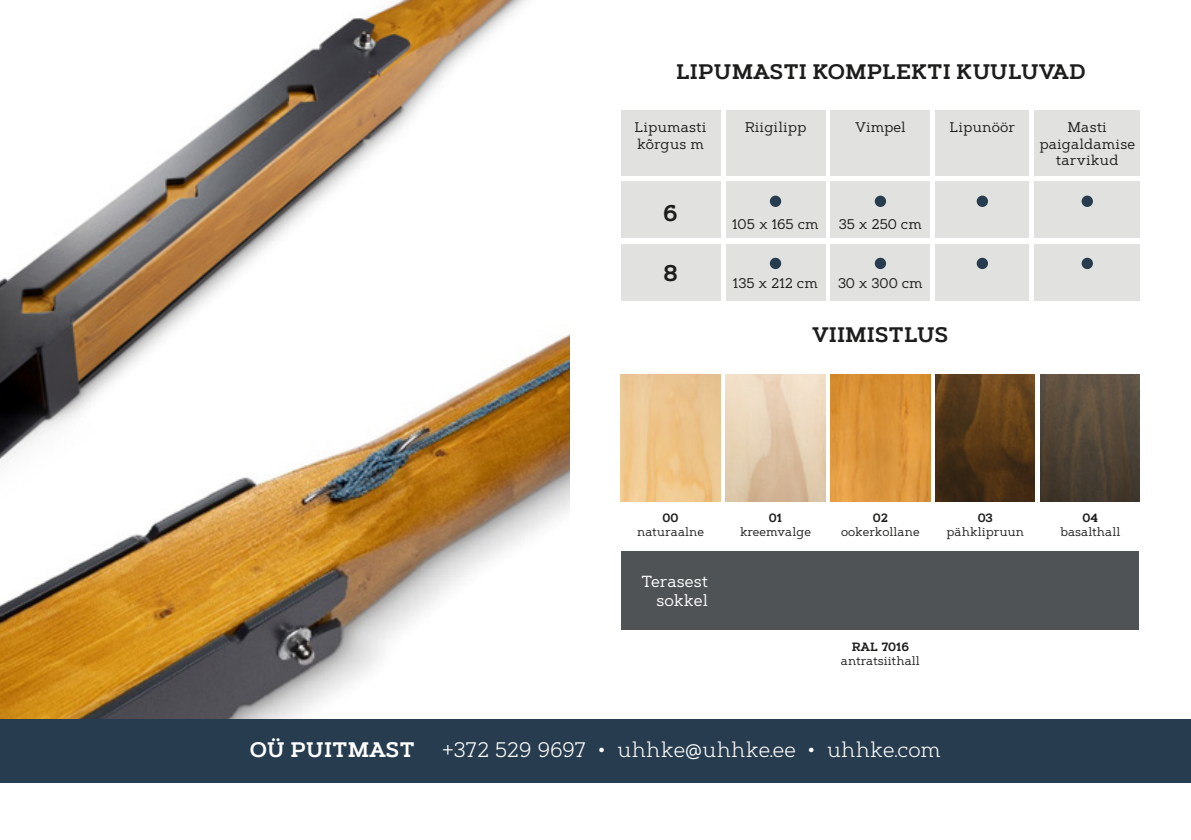
<style>
.page{position:relative;width:1191px;height:840px;background:#fff}
.page>*{position:absolute;margin:0;border:0;box-sizing:border-box;transform-origin:0 0}
.t1{font:600 22.6px "Artegra Slab";color:#1d1d1b}
.t2{font:300 21px "Artegra Slab";color:#fff}
.t3{font:600 21px "Artegra Slab";color:#1d1d1b}
.t4{font:600 21px "Artegra Slab";color:#fff}
.t5{font:16px/19.2px "Artegra Slab";color:#fff;text-align:right}
.t6{font:14px/16.8px "Artegra Slab";color:#1d1d1b}
.t7{font:12px "Artegra Slab";color:#1d1d1b}
.t8{font:600 12px "Artegra Slab";color:#1d1d1b}
</style>
<div class="page">
<img style="left:0;top:529px;width:538px;height:190px">
<div style="left:0;top:719px;width:1191px;height:63px;background:#273c4e"></div>
<div style="left:621px;top:244px;width:99px;height:56px;background:#e1e2e0"></div>
<div style="left:726px;top:244px;width:99px;height:56px;background:#e1e2e0"></div>
<div style="left:831px;top:244px;width:99px;height:56px;background:#e1e2e0"></div>
<div style="left:935px;top:244px;width:94px;height:56px;background:#e1e2e0"></div>
<div style="left:1034px;top:244px;width:105px;height:56px;background:#e1e2e0"></div>
<div style="left:621px;top:181px;width:99px;height:57px;background:#e1e2e0"></div>
<div style="left:726px;top:181px;width:99px;height:57px;background:#e1e2e0"></div>
<div style="left:831px;top:181px;width:99px;height:57px;background:#e1e2e0"></div>
<div style="left:935px;top:181px;width:94px;height:57px;background:#e1e2e0"></div>
<div style="left:1034px;top:181px;width:105px;height:57px;background:#e1e2e0"></div>
<div style="left:621px;top:110px;width:99px;height:66px;background:#e1e2e0"></div>
<div style="left:726px;top:110px;width:99px;height:66px;background:#e1e2e0"></div>
<div style="left:831px;top:110px;width:99px;height:66px;background:#e1e2e0"></div>
<div style="left:935px;top:110px;width:94px;height:66px;background:#e1e2e0"></div>
<div style="left:1034px;top:110px;width:105px;height:66px;background:#e1e2e0"></div>
<div style="left:770px;top:195px;width:11px;height:12px;background:#273c4e;border-radius:50%"></div>
<div style="left:874px;top:195px;width:12px;height:12px;background:#273c4e;border-radius:50%"></div>
<div style="left:976px;top:195px;width:12px;height:12px;background:#273c4e;border-radius:50%"></div>
<div style="left:1081px;top:195px;width:12px;height:12px;background:#273c4e;border-radius:50%"></div>
<div style="left:770px;top:257px;width:11px;height:12px;background:#273c4e;border-radius:50%"></div>
<div style="left:874px;top:257px;width:12px;height:12px;background:#273c4e;border-radius:50%"></div>
<div style="left:976px;top:257px;width:12px;height:12px;background:#273c4e;border-radius:50%"></div>
<div style="left:1081px;top:257px;width:12px;height:12px;background:#273c4e;border-radius:50%"></div>
<img style="left:621px;top:374px;width:99px;height:127px">
<img style="left:726px;top:374px;width:99px;height:127px">
<img style="left:831px;top:374px;width:99px;height:127px">
<img style="left:935px;top:374px;width:100px;height:127px">
<img style="left:1040px;top:374px;width:99px;height:127px">
<div style="left:621px;top:550px;width:517px;height:79px;background:#505356"></div>
<img style="left:0;top:0;width:570px;height:529px">
<h2 class="t3" style="left:676px;top:59px;width:411px">LIPUMASTI KOMPLEKTI KUULUVAD</h2>
<p class="t6" style="left:634px;top:118px;width:73px">Lipumasti kõrgus m</p>
<h1 class="t1" style="left:663px;top:198px;width:16px">6</h1>
<h1 class="t1" style="left:663px;top:259px;width:16px">8</h1>
<p class="t6" style="left:744px;top:118px;width:63px">Riigilipp</p>
<p class="t6" style="left:855px;top:118px;width:52px">Vimpel</p>
<p class="t6" style="left:949px;top:118px;width:67px">Lipunöör</p>
<p class="t6" style="left:1039px;top:118px;width:97px;text-align:center">Masti paigaldamise tarvikud</p>
<p class="t6" style="left:732px;top:215px;width:88px">105 x 165 cm</p>
<p class="t6" style="left:838px;top:215px;width:85px">35 x 250 cm</p>
<p class="t6" style="left:733px;top:274px;width:87px">135 x 212 cm</p>
<p class="t6" style="left:838px;top:274px;width:86px">30 x 300 cm</p>
<h2 class="t3" style="left:812px;top:321px;width:138px">VIIMISTLUS</h2>
<p class="t8" style="left:662px;top:509px;width:18px">00</p>
<p class="t7" style="left:637px;top:524px;width:69px">naturaalne</p>
<p class="t5" style="left:641px;top:571px;width:68px">Terasest sokkel</p>
<p class="t8" style="left:769px;top:509px;width:15px">01</p>
<p class="t7" style="left:740px;top:524px;width:73px">kreemvalge</p>
<p class="t8" style="left:873px;top:509px;width:16px">02</p>
<p class="t7" style="left:841px;top:524px;width:80px">ookerkollane</p>
<p class="t8" style="left:977px;top:509px;width:17px">03</p>
<p class="t7" style="left:946px;top:524px;width:79px">pähklipruun</p>
<p class="t8" style="left:851px;top:638px;width:59px">RAL 7016</p>
<p class="t7" style="left:841px;top:653px;width:80px">antratsiithall</p>
<p class="t8" style="left:1082px;top:509px;width:17px">04</p>
<p class="t7" style="left:1060px;top:524px;width:62px">basalthall</p>
<h2 class="t4" style="left:250px;top:735px;width:166px">OÜ PUITMAST</h2>
<h2 class="t2" style="left:442px;top:735px;width:500px">+372 529 9697 • uhhke@uhhke.ee • uhhke.com</h2>
</div>
